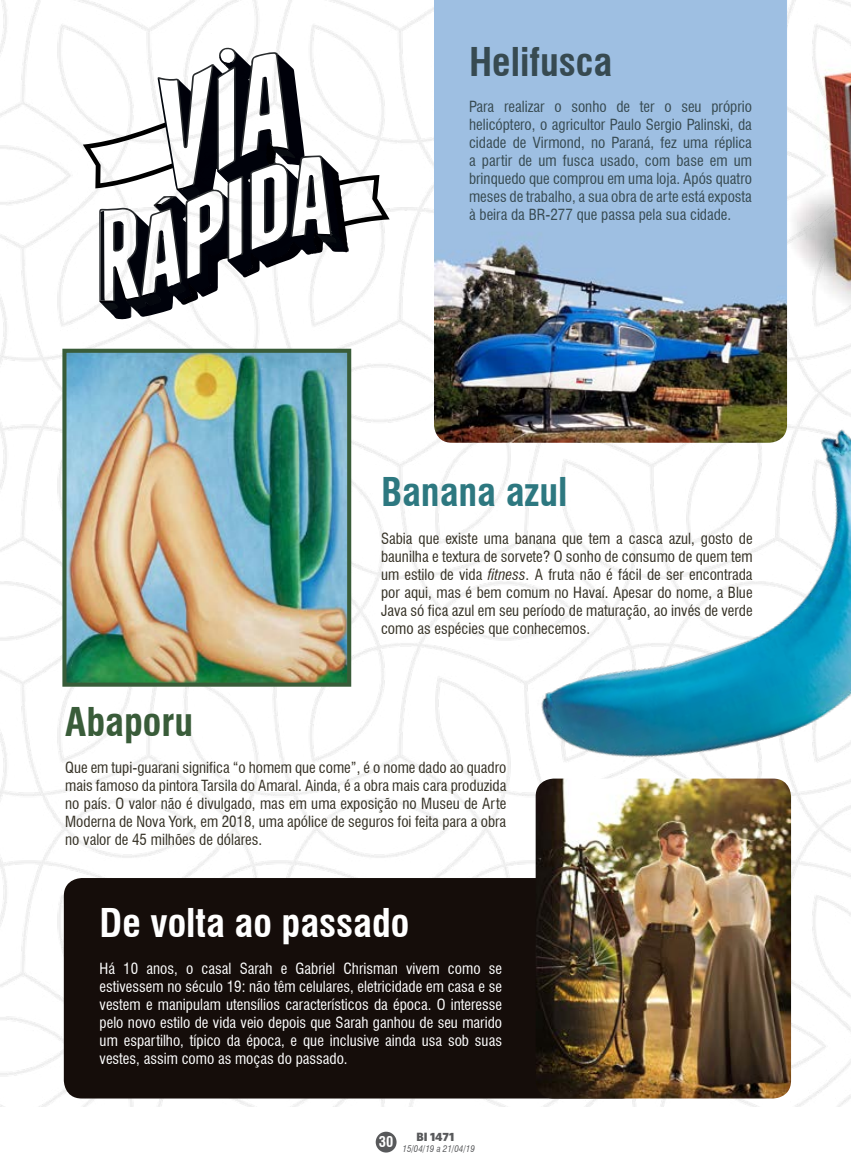
<style>
.page{position:relative;width:851px;height:1170px;background:#fff}
.page>*{position:absolute;margin:0;border:0;box-sizing:border-box;transform-origin:0 0}
.t1{font:700 condensed 38.7px "Swiss 721 BT";color:#fff}
.t2{font:700 condensed 38.7px "Swiss 721 BT";color:#2d7880}
.t3{font:700 condensed 38.7px "Swiss 721 BT";color:#374a51}
.t4{font:700 condensed 38.7px "Swiss 721 BT";color:#395c39}
.t5{font:condensed 15px/18px "Swiss 721 BT";color:#353125;text-align:justify}
.t6{font:condensed 15px/18px "Swiss 721 BT";color:#fff;text-align:justify}
.t7{font:condensed 15px/18px "Swiss 721 BT";color:#374a51;text-align:justify}
.t8{font:700 condensed 14.4px "Swiss 721 BT";color:#fff}
.t9{font:900 12px "Whitney HTF";color:#58595b}
.t10{font:italic condensed 9px "Swiss 721 BT";color:#58595b}
.s1{font-style:italic}
</style>
<div class="page">
<img style="left:0;top:0;width:850px;height:1106px">
<svg style="left:83px;top:48px;width:306px;height:271px"></svg>
<div style="left:64px;top:878px;width:575px;height:220px;background:#150d0a;border-radius:18px"></div>
<img style="left:535px;top:832px;width:255px;height:266px">
<img style="left:787px;top:24px;width:63px;height:352px">
<img style="left:434px;top:0;width:353px;height:442px">
<img style="left:67px;top:354px;width:279px;height:327px">
<div style="left:62px;top:349px;width:289px;height:337px;border:4px solid #395c39"></div>
<img style="left:449px;top:421px;width:401px;height:411px">
<div style="left:375px;top:1131px;width:21px;height:21px;background:#58595b;border-radius:50%"></div>
<h1 class="t3" style="left:469px;top:39px;width:145px">Helifusca</h1>
<p class="t7" style="left:469px;top:98px;width:284px">Para realizar o sonho de ter o seu próprio helicóptero, o agricultor Paulo Sergio Palinski, da cidade de Virmond, no Paraná, fez uma réplica a partir de um fusca usado, com base em um brinquedo que comprou em uma loja. Após quatro meses de trabalho, a sua obra de arte está exposta à beira da BR-277 que passa pela sua cidade.</p>
<h1 class="t2" style="left:381px;top:469px;width:188px">Banana azul</h1>
<p class="t5" style="left:381px;top:529px;width:373px">Sabia que existe uma banana que tem a casca azul, gosto de baunilha e textura de sorvete? O sonho de consumo de quem tem um estilo de vida <span class="s1">fitness</span>. A fruta não é fácil de ser encontrada por aqui, mas é bem comum no Havaí. Apesar do nome, a Blue Java só fica azul em seu período de maturação, ao invés de verde como as espécies que conhecemos.</p>
<h1 class="t4" style="left:65px;top:698px;width:129px">Abaporu</h1>
<p class="t5" style="left:65px;top:758px;width:442px">Que em tupi-guarani significa “o homem que come”, é o nome dado ao quadro mais famoso da pintora Tarsila do Amaral. Ainda, é a obra mais cara produzida no país. O valor não é divulgado, mas em uma exposição no Museu de Arte Moderna de Nova York, em 2018, uma apólice de seguros foi feita para a obra no valor de 45 milhões de dólares.</p>
<h1 class="t1" style="left:100px;top:899px;width:311px">De volta ao passado</h1>
<p class="t6" style="left:100px;top:959px;width:404px">Há 10 anos, o casal Sarah e Gabriel Chrisman vivem como se estivessem no século 19: não têm celulares, eletricidade em casa e se vestem e manipulam utensílios característicos da época. O interesse pelo novo estilo de vida veio depois que Sarah ganhou de seu marido um espartilho, típico da época, e que inclusive ainda usa sob suas vestes, assim como as moças do passado.</p>
<p class="t8" style="left:379px;top:1133px;width:16px">30</p>
<p class="t9" style="left:416px;top:1128px;width:39px">BI 1471</p>
<p class="t10" style="left:402px;top:1143px;width:74px">15/04/19 a 21/04/19</p>
</div>
